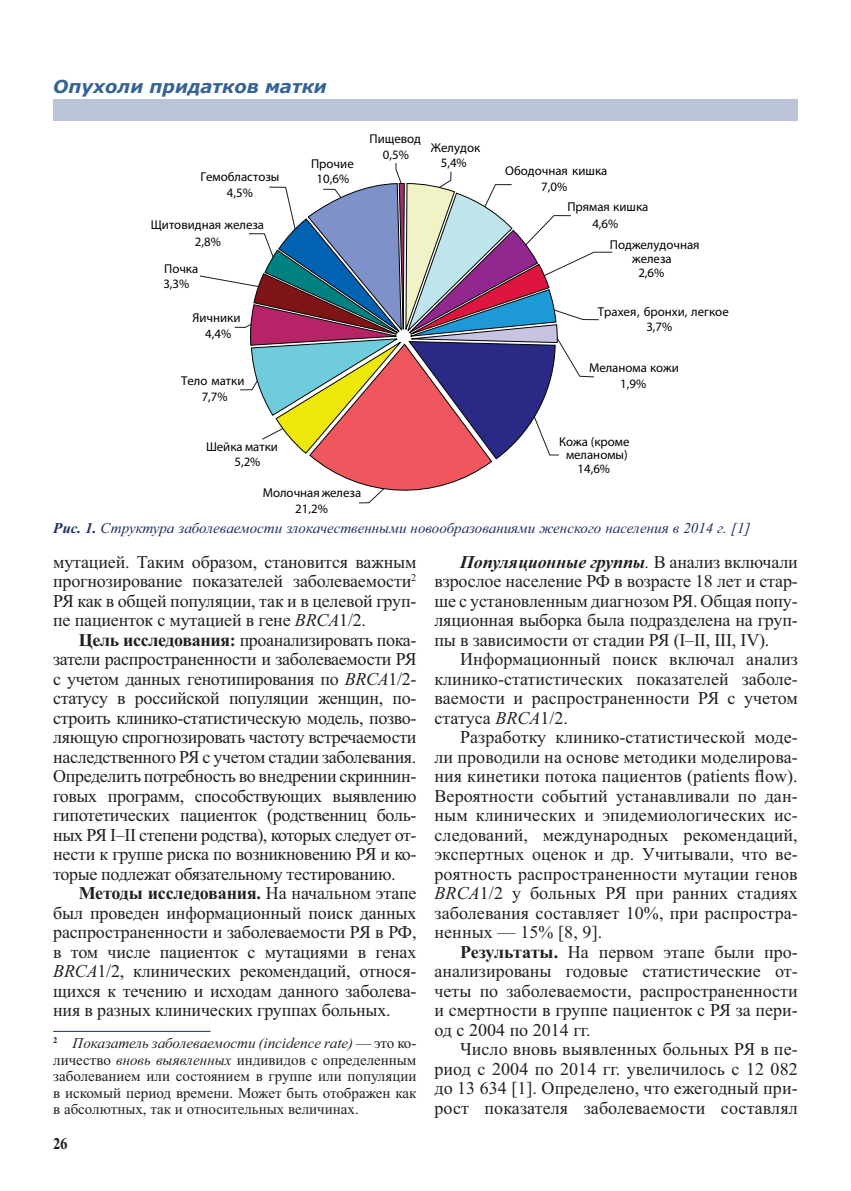
<style>
.page{position:relative;width:851px;height:1191px;background:#fff}
.page>*{position:absolute;margin:0;border:0;box-sizing:border-box;transform-origin:0 0}
.t1{font:18px/19.5px "Times New Roman";letter-spacing:-.01em;color:#231f20;text-align:justify}
.t2{font:italic 700 18px "Verdana";color:#366397}
.t3{font:700 16.5px "Times New Roman";color:#231f20;scale:.9 1}
.t4{font:15px/16.5px "Times New Roman";color:#231f20;text-align:justify}
.t5{font:italic 15px "Times New Roman";color:#1b2c5d}
.t6{font:12.9px/15.5px "Myriad Pro";color:#010202;text-align:center}
.s1{font-weight:700}
.s2{font-style:italic}
.s3{font-weight:700;font-style:italic}
</style>
<div class="page">
<div style="left:53px;top:99px;width:744px;height:21px;background:#bbc3d8"></div>
<hr style="left:53px;top:1031px;width:157px;height:1px;background:#1b2c5d">
<svg style="left:199px;top:163px;width:414px;height:341px"></svg>
<p class="t2" style="left:53px;top:77px;width:275px">Опухоли придатков матки</p>
<p class="t6" style="left:200px;top:169px;width:80px">Гемобластозы<br>4,5%</p>
<p class="t6" style="left:151px;top:216px;width:115px;line-height:17.1px">Щитовидная железа<br>2,8%</p>
<p class="t6" style="left:163px;top:261px;width:36px;line-height:14.4px;text-align:left">Почка<br>3,3%</p>
<p class="t6" style="left:192px;top:310px;width:50px">Яичники<br>4,4%</p>
<p class="t6" style="left:181px;top:372px;width:65px;line-height:17px">Тело матки<br>7,7%</p>
<p class="t6" style="left:311px;top:155px;width:44px">Прочие<br>10,6%</p>
<p class="t6" style="left:369px;top:130px;width:53px;line-height:16.8px">Пищевод<br>0,5%</p>
<p class="t6" style="left:431px;top:140px;width:51px">Желудок<br>5,4%</p>
<p class="t6" style="left:234px;top:439px;width:45px;line-height:14.9px;text-align:left;text-indent:-28px">Шейка матки<br>5,2%</p>
<p class="t6" style="left:263px;top:485px;width:100px">Молочнаяжелеза<br>21,2%</p>
<p class="t6" style="left:505px;top:163px;width:104px">Ободочная кишка<br>7,0%</p>
<p class="t6" style="left:567px;top:199px;width:82px;line-height:16.2px">Прямая кишка<br>4,6%</p>
<p class="t6" style="left:610px;top:237px;width:91px;line-height:14.1px">Поджелудочная железа<br>2,6%</p>
<p class="t6" style="left:646px;top:303px;width:84px;text-align:left;text-indent:-49px">Трахея, бронхи, легкое<br>3,7%</p>
<p class="t6" style="left:589px;top:360px;width:91px">Меланома кожи<br>1,9%</p>
<p class="t6" style="left:559px;top:435px;width:72px;line-height:12.8px">Кожа (кроме меланомы)</p>
<p class="t6" style="left:577px;top:461px;width:34px">14,6%</p>
<p class="t5" style="left:53px;top:522px;width:698px"><span class="s1">Рис. 1.</span> Структура заболеваемости злокачественными новообразованиями женского населения в 2014 г. [1]</p>
<p class="t1" style="left:53px;top:553px;width:365px">мутацией. Таким образом, становится важным прогнозирование показателей заболеваемости<sup>2<br></sup>РЯ как в общей популяции, так и в целевой груп&shy;пе пациенток с мутацией в гене <span class="s2">BRCA</span>1/2.</p>
<p class="t1" style="left:53px;top:631px;width:365px;text-indent:26px"><span class="s1">Цель исследования:</span> проанализировать пока&shy;затели распространенности и заболеваемости РЯ с учетом данных генотипирования по <span class="s2">BRCA</span>1/2- статусу в российской популяции женщин, по&shy;строить клинико-статистическую модель, позво&shy;ляющую спрогнозировать частоту встречаемости наследственного РЯ с учетом стадии заболевания.<br>Определить потребность во внедрении скриннин&shy;говых программ, способствующих выявлению гипотетических пациенток (родственниц боль&shy;ных РЯ I–II степени родства), которых следует от&shy;нести к группе риска по возникновению РЯ и ко&shy;торые подлежат обязательному тестированию.</p>
<p class="t1" style="left:53px;top:885px;width:365px;text-indent:26px"><span class="s1">Методы исследования.</span> На начальном этапе был проведен информационный поиск данных распространенности и заболеваемости РЯ в РФ, в том числе пациенток с мутациями в генах <span class="s2">BRCA</span>1/2, клинических рекомендаций, относя&shy;щихся к течению и исходам данного заболева&shy;ния в разных клинических группах больных.</p>
<p class="t4" style="left:53px;top:1036px;width:365px"><sup>2</sup> <span class="s2">Показатель заболеваемости (incidence rate)</span> — это ко&shy;личество <span class="s2">вновь выявленных</span> индивидов с определенным заболеванием или состоянием в группе или популяции в искомый период времени. Может быть отображен как в абсолютных, так и относительных величинах.</p>
<p class="t3" style="left:53px;top:1137px;width:18px">26</p>
<p class="t1" style="left:434px;top:553px;width:365px;text-indent:26px"><span class="s3">Популяционные группы</span><span class="s2">.</span> В анализ включали взрослое население РФ в возрасте 18 лет и стар&shy;ше с установленным диагнозом РЯ. Общая попу&shy;ляционная выборка была подразделена на груп&shy;пы в зависимости от стадии РЯ (I–II, III, IV).</p>
<p class="t1" style="left:434px;top:651px;width:365px;text-indent:26px">Информационный поиск включал анализ клинико-статистических показателей заболе&shy;ваемости и распространенности РЯ с учетом статуса <span class="s2">BRCA</span>1/2.</p>
<p class="t1" style="left:434px;top:729px;width:365px;text-indent:26px">Разработку клинико-статистической моде&shy;ли проводили на основе методики моделирова&shy;ния кинетики потока пациентов (patients flow).<br>Вероятности событий устанавливали по дан&shy;ным клинических и эпидемиологических ис&shy;следований, международных рекомендаций, экспертных оценок и др. Учитывали, что ве&shy;роятность распространенности мутации генов <span class="s2">BRCA</span>1/2 у больных РЯ при ранних стадиях заболевания составляет 10%, при распростра&shy;ненных — 15% [8, 9].</p>
<p class="t1" style="left:434px;top:943px;width:365px;text-indent:26px"><span class="s1">Результаты.</span> На первом этапе были про&shy;анализированы годовые статистические от&shy;четы по заболеваемости, распространенности и смертности в группе пациенток с РЯ за пери&shy;од с 2004 по 2014 гг.</p>
<p class="t1" style="left:434px;top:1041px;width:365px;text-indent:26px">Число вновь выявленных больных РЯ в пе&shy;риод с 2004 по 2014 гг. увеличилось с 12 082 до 13 634 [1]. Определено, что ежегодный при&shy;рост показателя заболеваемости составлял</p>
</div>
